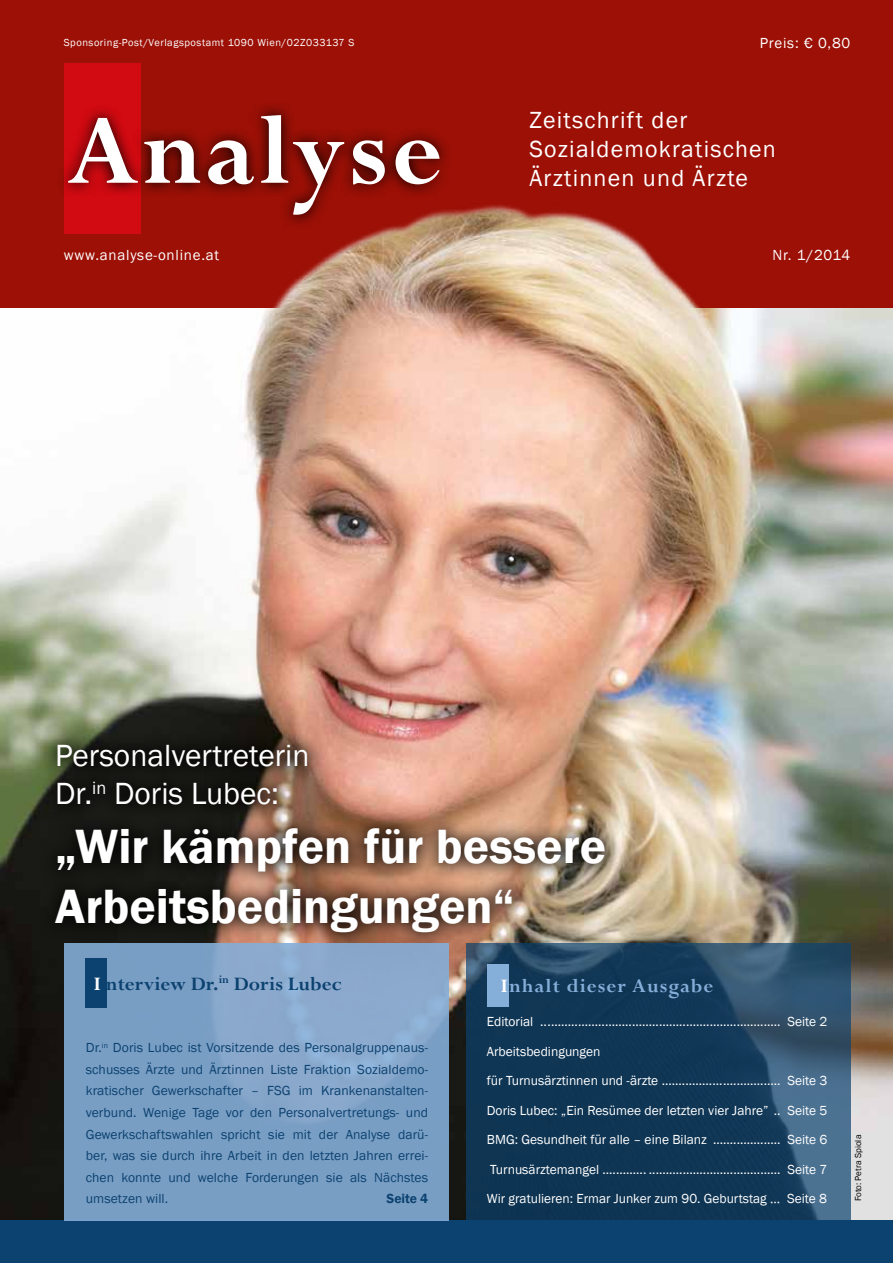
<style>
.page{position:relative;width:893px;height:1263px;background:#fff}
.page>*{position:absolute;margin:0;border:0;box-sizing:border-box;transform-origin:0 0}
.t1{font:700 108px "Perpetua Std";letter-spacing:.03em;color:#fff}
.t2{font:600 57px/68.4px "Franklin Gothic";color:#fff}
.t3{font:600 49.5px/59.4px "Franklin Gothic";color:#fff}
.t4{font:31.5px/37.8px "Franklin Gothic";color:#fff}
.t5{font:24px/28.8px "Franklin Gothic";letter-spacing:.05em;color:#fff}
.t6{font:700 21px "Perpetua Std";color:#0c4270}
.t7{font:700 21px "Perpetua Std";letter-spacing:.05em;color:#85aed9}
.t8{font:15px "Franklin Gothic";letter-spacing:.05em;color:#fff}
.t9{font:13.5px/29.5px "Franklin Gothic";color:#fff}
.t10{font:13.5px/21.6px "Franklin Gothic";letter-spacing:.005em;color:#0c4270;text-align:justify}
.t11{font:600 13.5px "Franklin Gothic";color:#0c4270}
.t12{font:10.5px "Franklin Gothic";letter-spacing:.05em;color:#fff}
.t13{font:9px "Franklin Gothic";color:#000}
.s1{color:#fff}
</style>
<div class="page">
<img style="left:0;top:313px;width:893px;height:907px">
<div style="left:0;top:0;width:893px;height:308px;background:#9c1006"></div>
<div style="left:65px;top:64px;width:76px;height:170px;background:#d20a11"></div>
<svg style="left:64px;top:101px;width:382px;height:50px"></svg>
<div style="left:0;top:1220px;width:893px;height:43px;background:#0c4270"></div>
<svg style="left:466px;top:943px;width:384px;height:277px;background:#1b405e"></svg>
<div style="left:487px;top:964px;width:21px;height:43px;background:#85aed9"></div>
<div style="left:38px;top:727px;width:585px;height:222px;background:#000;opacity:.75"></div>
<img style="left:63px;top:151px;width:830px;height:162px">
<div style="left:64px;top:943px;width:385px;height:277px;background:linear-gradient(to right,#799ec4,#85a6cb)"></div>
<div style="left:86px;top:958px;width:21px;height:50px;background:#0c4270"></div>
<p class="t12" style="left:64px;top:36px;width:292px">Sponsoring-Post/Verlagspostamt 1090 Wien/02Z033137 S</p>
<p class="t8" style="left:760px;top:33px;width:92px">Preis: € 0,80</p>
<h1 class="t1" style="left:67px;top:94px;width:377px">Analyse</h1>
<h3 class="t5" style="left:529px;top:107px;width:248px">Zeitschrift der<br>Sozialdemokratischen<br>Ärztinnen und Ärzte</h3>
<p class="t8" style="left:64px;top:246px;width:157px">www.analyse-online.at</p>
<p class="t8" style="left:772px;top:246px;width:79px">Nr. 1/2014</p>
<h3 class="t4" style="left:55px;top:737px;width:256px">Personalvertreterin<br>Dr.<sup>in</sup> Doris Lubec:</h3>
<h3 class="t3" style="left:55px;top:818px;width:553px">„Wir kämpfen für bessere<br>Arbeitsbedingungen“</h3>
<h2 class="t2" style="left:70px;top:815px;width:311px">Xxxxx xxxx xxxxxxxxxxx</h2>
<h3 class="t6" style="left:94px;top:972px;width:250px"><span class="s1">I</span> nterview Dr.<sup>in</sup> Doris Lubec</h3>
<p class="t10" style="left:86px;top:1037px;width:344px">Dr.<sup>in</sup> Doris Lubec ist Vorsitzende des Personalgruppenaus&shy;schusses Ärzte und Ärztinnen Liste Fraktion Sozialdemo&shy;kratischer Gewerkschafter – FSG im Krankenanstalten&shy;verbund. Wenige Tage vor den Personalvertretungs- und Gewerkschaftswahlen spricht sie mit der Analyse darü&shy;ber, was sie durch ihre Arbeit in den letzten Jahren errei&shy;chen konnte und welche Forderungen sie als Nächstes umsetzen will.</p>
<p class="t11" style="left:387px;top:1190px;width:43px">Seite 4</p>
<h3 class="t7" style="left:500px;top:975px;width:214px"><span class="s1">I</span>nhalt dieser Ausgabe</h3>
<p class="t9" style="left:487px;top:1007px;width:342px">Editorial ....................................................................... Seite 2<br>Arbeitsbedingungen<br>für Turnusärztinnen und -ärzte ................................... Seite 3<br>Doris Lubec: „Ein Resümee der letzten vier Jahre” .. Seite 5<br>BMG: Gesundheit für alle – eine Bilanz .................... Seite 6<br>Turnusärztemangel ............. ....................................... Seite 7<br>Wir gratulieren: Ermar Junker zum 90. Geburtstag … Seite 8</p>
<p class="t13" style="left:852px;top:1201px;width:68px;rotate:-90deg">Foto: Petra Spiola</p>
</div>
